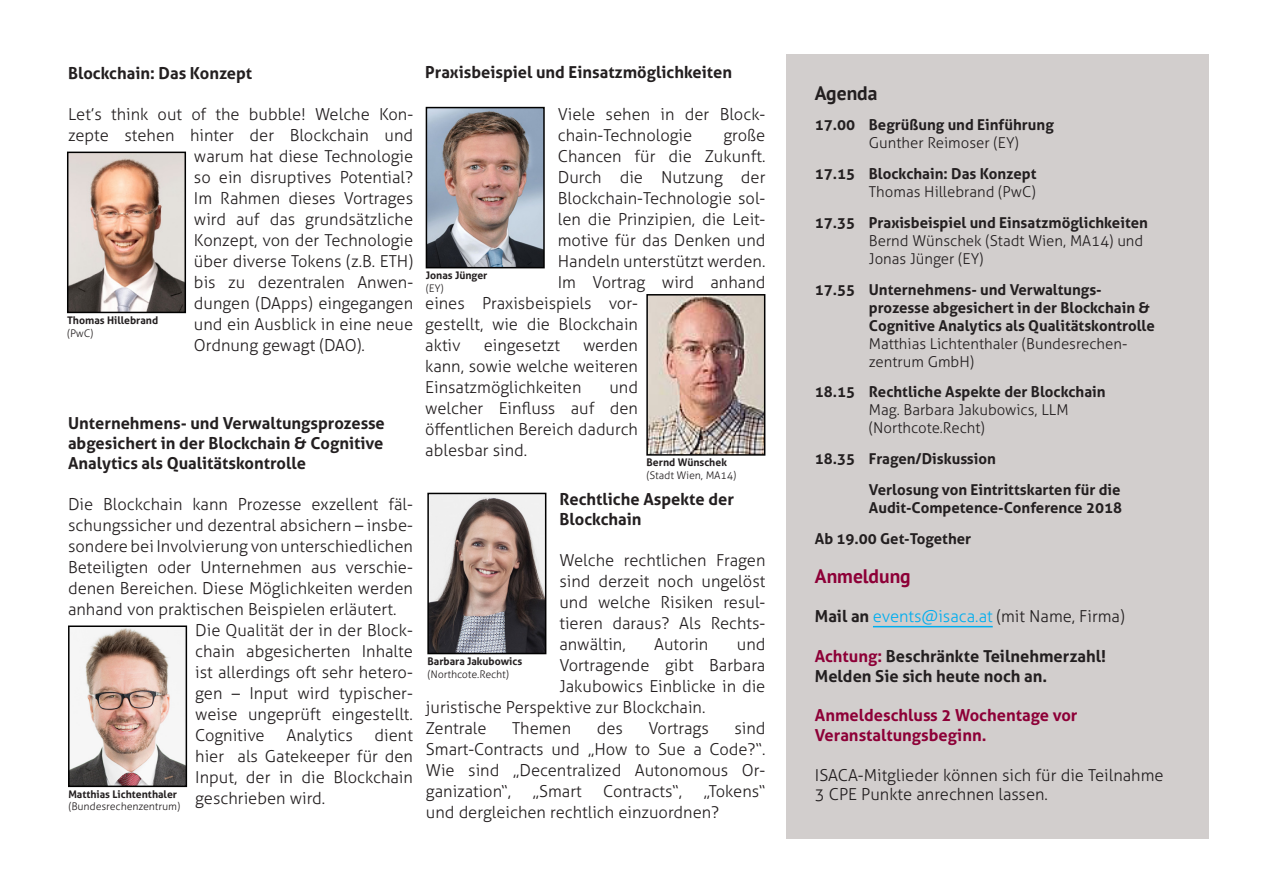
<style>
.page{position:relative;width:1263px;height:893px;background:#fff}
.page>*{position:absolute;margin:0;border:0;box-sizing:border-box;transform-origin:0 0}
.Important{font:700 19.5px "PT Sans";color:#8d0037}
.Important-2{font:700 19.5px "PT Sans";color:#231f20}
.Regular{font:300 16.5px/21px "Aller";color:#231f20;text-align:justify}
.Bold{font:700 16.5px/19.8px "Aller";color:#231f20}
.Bold-2{font:700 16.5px/19.8px "Aller";color:#8d0037}
.Bold-3{font:300 16.5px "Aller";color:#00aeef}
.Bold-4{font:700 15px/18px "Aller";color:#231f20}
.Bold-5{font:300 15px/18px "Aller";color:#231f20}
.Regular-2{font:300 15px "Aller";color:#231f20}
.Bildunterschrift{font:700 10.5px "Aller";color:#231f20}
.Bildunterschrift-2{font:300 10.5px "Aller";color:#231f20}
.s1{font-weight:700}
.s2{font-weight:700;color:#231f20}
.s3{color:#231f20}
.s4{color:#8d0037}
</style>
<div class="page">
<div style="left:786px;top:54px;width:423px;height:785px;background:#d2cecd"></div>
<hr style="left:873px;top:626px;width:120px;height:1px;background:#00aeef">
<img style="left:70px;top:155px;width:113px;height:155px">
<div style="left:67px;top:152px;width:119px;height:161px;border:2px solid #000"></div>
<img style="left:71px;top:628px;width:113px;height:156px">
<div style="left:68px;top:625px;width:119px;height:162px;border:2px solid #000"></div>
<img style="left:429px;top:110px;width:113px;height:155px">
<div style="left:426px;top:107px;width:119px;height:161px;border:2px solid #000"></div>
<img style="left:649px;top:297px;width:113px;height:156px">
<div style="left:646px;top:294px;width:119px;height:162px;border:2px solid #000"></div>
<img style="left:430px;top:496px;width:113px;height:155px">
<div style="left:427px;top:493px;width:119px;height:161px;border:2px solid #000"></div>
<p class="Bold" style="left:68px;top:63px;width:186px">Blockchain: Das Konzept</p>
<p class="Regular" style="left:68px;top:104px;width:347px">Let’s think out of the bubble! Welche Kon-</p>
<p class="Regular" style="left:68px;top:125px;width:347px">zepte stehen hinter der Blockchain und</p>
<p class="Regular" style="left:194px;top:146px;width:221px">warum hat diese Technologie</p>
<p class="Regular" style="left:194px;top:167px;width:221px">so ein disruptives Potential?</p>
<p class="Regular" style="left:194px;top:188px;width:221px">Im Rahmen dieses Vortrages</p>
<p class="Regular" style="left:194px;top:209px;width:221px">wird auf das grundsätzliche</p>
<p class="Regular" style="left:194px;top:230px;width:221px">Konzept, von der Technologie</p>
<p class="Regular" style="left:194px;top:251px;width:221px">über diverse Tokens (z.B. ETH)</p>
<p class="Regular" style="left:194px;top:272px;width:221px">bis zu dezentralen Anwen-</p>
<p class="Regular" style="left:194px;top:293px;width:221px">dungen (DApps) eingegangen</p>
<p class="Regular" style="left:194px;top:314px;width:221px">und ein Ausblick in eine neue</p>
<p class="Regular" style="left:194px;top:335px;width:172px">Ordnung gewagt (DAO).</p>
<p class="Bildunterschrift" style="left:67px;top:314px;width:93px">Thomas Hillebrand</p>
<p class="Bildunterschrift-2" style="left:67px;top:326px;width:28px">(PwC)</p>
<p class="Bold" style="left:68px;top:413px;width:318px;text-align:justify">Unternehmens- und Verwaltungsprozesse abgesichert in der Blockchain &amp; Cognitive Analytics als Qualitätskontrolle</p>
<p class="Regular" style="left:68px;top:493px;width:346px">Die Blockchain kann Prozesse exzellent fäl&shy;schungssicher und dezentral absichern – insbe&shy;sondere bei Involvierung von unterschiedlichen Beteiligten oder Unternehmen aus verschie&shy;denen Bereichen. Diese Möglichkeiten werden anhand von praktischen Beispielen erläutert.</p>
<p class="Regular" style="left:195px;top:619px;width:219px">Die Qualität der in der Block&shy;chain abgesicherten Inhalte ist allerdings oft sehr hetero&shy;gen – Input wird typischer&shy;weise ungeprüft eingestellt.<br>Cognitive</p>
<p class="Regular" style="left:195px;top:724px;width:219px;text-indent:179px">dient hier als Gatekeeper für den Input, der in die Blockchain geschrieben wird.</p>
<p class="Regular" style="left:286px;top:724px;width:68px">Analytics</p>
<p class="Bildunterschrift" style="left:68px;top:787px;width:110px">Matthias Lichtenthaler</p>
<p class="Bildunterschrift-2" style="left:68px;top:800px;width:114px">(Bundesrechenzentrum)</p>
<p class="Bold" style="left:425px;top:62px;width:308px">Praxisbeispiel und Einsatzmöglichkeiten</p>
<p class="Regular" style="left:558px;top:104px;width:209px">Viele sehen in der Block&shy;chain-Technologie</p>
<p class="Regular" style="left:558px;top:125px;width:209px;text-indent:166px">große Chancen für die Zukunft.<br>Durch die Nutzung der Blockchain-Technologie sol&shy;len die Prinzipien, die Leit&shy;motive für das Denken und Handeln unterstützt werden.</p>
<p class="Regular" style="left:425px;top:272px;width:342px;text-align:left;text-indent:133px">Im Vortrag wird anhand eines Praxisbeispiels vor-<br>gestellt, wie die Blockchain<br>aktiv</p>
<p class="Bildunterschrift" style="left:426px;top:269px;width:63px">Jonas Jünger</p>
<p class="Bildunterschrift-2" style="left:426px;top:282px;width:20px">(EY)</p>
<p class="Regular" style="left:425px;top:335px;width:214px;text-indent:158px">werden kann, sowie welche weiteren Einsatzmöglichkeiten</p>
<p class="Regular" style="left:484px;top:335px;width:78px">eingesetzt</p>
<p class="Regular" style="left:425px;top:377px;width:214px;text-indent:184px">und welcher Einfluss auf den öffentlichen Bereich dadurch ablesbar sind.</p>
<p class="Bildunterschrift" style="left:646px;top:456px;width:82px">Bernd Wünschek</p>
<p class="Bildunterschrift-2" style="left:646px;top:469px;width:92px">(Stadt Wien, MA14)</p>
<p class="Bold" style="left:559px;top:490px;width:176px">Rechtliche Aspekte der<br>Blockchain</p>
<p class="Regular" style="left:559px;top:550px;width:207px">Welche rechtlichen Fragen sind derzeit noch ungelöst und welche Risiken resul&shy;tieren daraus? Als Rechts&shy;anwältin,</p>
<p class="Regular" style="left:654px;top:634px;width:56px">Autorin</p>
<p class="Regular" style="left:737px;top:634px;width:30px">und</p>
<p class="Regular" style="left:559px;top:655px;width:207px">Vortragende gibt Barbara</p>
<p class="Regular" style="left:559px;top:676px;width:207px">Jakubowics Einblicke in die</p>
<p class="Regular" style="left:426px;top:697px;width:281px">juristische Perspektive zur Blockchain.</p>
<p class="Regular" style="left:426px;top:718px;width:62px">Zentrale</p>
<p class="Regular" style="left:512px;top:718px;width:61px">Themen</p>
<p class="Regular" style="left:597px;top:718px;width:28px">des</p>
<p class="Regular" style="left:648px;top:718px;width:62px">Vortrags</p>
<p class="Bildunterschrift" style="left:427px;top:655px;width:96px">Barbara Jakubowics</p>
<p class="Bildunterschrift-2" style="left:427px;top:668px;width:83px">(Northcote.Recht)</p>
<p class="Regular" style="left:426px;top:718px;width:341px;text-indent:308px">sind Smart-Contracts und „How to Sue a Code?“.<br>Wie sind „Decentralized Autonomous Or&shy;ganization“,</p>
<p class="Regular" style="left:426px;top:781px;width:341px;text-indent:278px">„Tokens“ und dergleichen rechtlich einzuordnen?</p>
<p class="Regular" style="left:532px;top:781px;width:51px">„Smart</p>
<p class="Regular" style="left:603px;top:781px;width:80px">Contracts“,</p>
<p class="Important-2" style="left:815px;top:80px;width:64px">Agenda</p>
<p class="Bold-4" style="left:815px;top:116px;width:240px">17.00 Begrüßung und Einführung</p>
<p class="Regular-2" style="left:869px;top:134px;width:152px">Gunther Reimoser (EY)</p>
<p class="Bold-4" style="left:815px;top:165px;width:223px">17.15 Blockchain: Das Konzept</p>
<p class="Regular-2" style="left:869px;top:183px;width:168px">Thomas Hillebrand (PwC)</p>
<p class="Bold-5" style="left:869px;top:213px;width:281px;text-indent:-54px"><span class="s1">17.35 Praxisbeispiel und Einsatzmöglichkeiten<br></span>Bernd Wünschek (Stadt Wien, MA14) und<br>Jonas Jünger (EY)</p>
<p class="Bold-4" style="left:869px;top:280px;width:288px;text-indent:-54px">17.55 Unternehmens- und Verwaltungs&shy;prozesse abgesichert in der Blockchain &amp;<br>Cognitive Analytics als Qualitätskontrolle</p>
<p class="Bold-5" style="left:869px;top:334px;width:260px">Matthias Lichtenthaler (Bundesrechen&shy;zentrum GmbH)</p>
<p class="Bold-5" style="left:869px;top:383px;width:238px;text-indent:-54px"><span class="s1">18.15 Rechtliche Aspekte der Blockchain<br></span>Mag. Barbara Jakubowics, LLM (Northcote.Recht)</p>
<p class="Bold-4" style="left:815px;top:450px;width:183px">18.35 Fragen/Diskussion</p>
<p class="Bold-4" style="left:869px;top:480px;width:255px">Verlosung von Eintrittskarten für die<br>Audit-Competence-Conference 2018</p>
<p class="Bold-4" style="left:815px;top:529px;width:158px">Ab 19.00 Get-Together</p>
<p class="Important" style="left:815px;top:563px;width:97px">Anmeldung</p>
<p class="Bold-3" style="left:815px;top:606px;width:311px"><span class="s2">Mail an</span> events@isaca.at <span class="s3">(mit Name, Firma)</span></p>
<p class="Bold" style="left:815px;top:646px;width:293px"><span class="s4">Achtung:</span> Beschränkte Teilnehmerzahl!<br>Melden Sie sich heute noch an.</p>
<p class="Bold-2" style="left:815px;top:705px;width:264px">Anmeldeschluss 2 Wochentage vor<br>Veranstaltungsbeginn.</p>
<p class="Regular" style="left:815px;top:765px;width:350px;line-height:19.8px">ISACA-Mitglieder können sich für die Teilnahme<br>3 CPE Punkte anrechnen lassen.</p>
</div>
